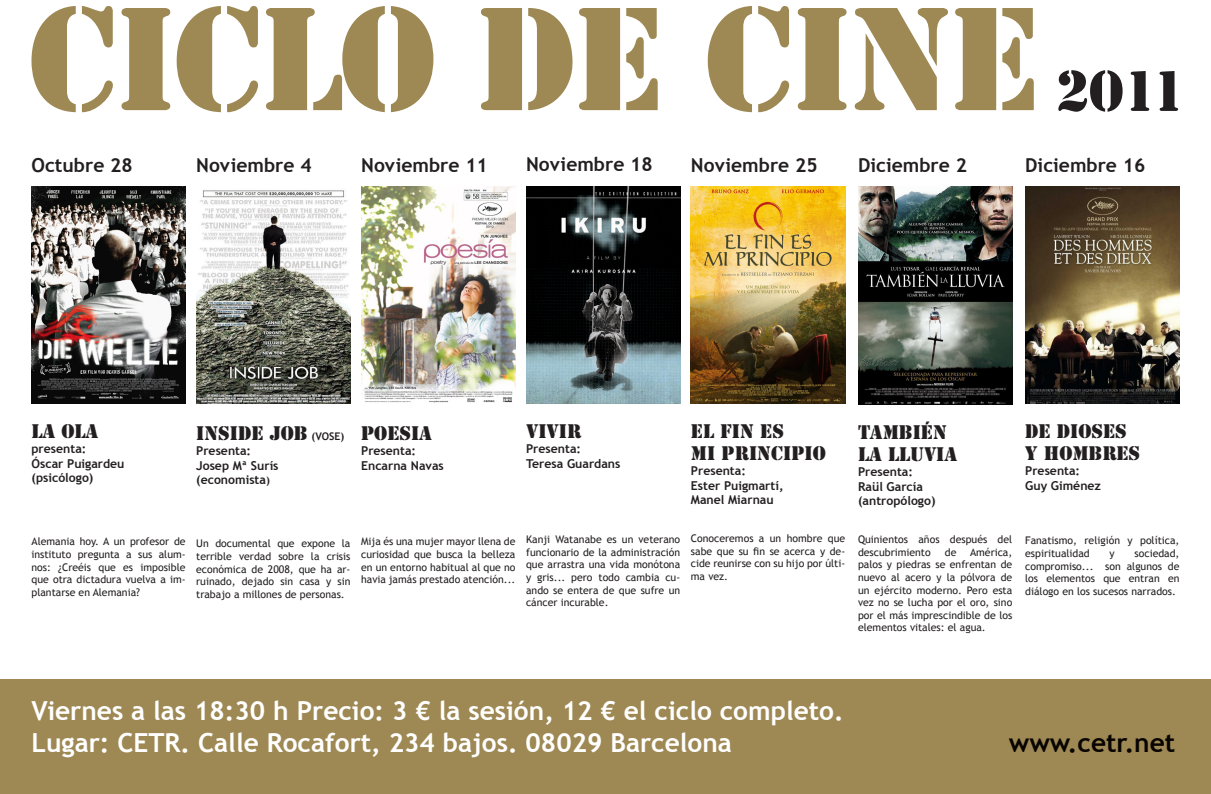
<style>
.page{position:relative;width:1211px;height:794px;background:#fff}
.page>*{position:absolute;margin:0;border:0;box-sizing:border-box;transform-origin:0 0}
.t1{font:136.5px "Stencil Std";letter-spacing:-.02em;color:#9e8954}
.t2{font:53.38px "Stencil Std";color:#231f20}
.DATA{font:700 26.25px "Trebuchet MS";color:#fff}
.DATA-2{font:700 26.25px "Trebuchet MS";color:#080400}
.DATA-3{font:700 19.25px "Trebuchet MS";color:#231f20}
.t3{font:18.38px "Stencil Std";color:#231f20}
.titols{font:700 12.25px "Trebuchet MS";color:#231f20}
.sinopsi{font:10.5px/12.6px "Trebuchet MS";color:#231f20;text-align:justify}
.s1{font-family:"Trebuchet MS";font-weight:700;font-size:10.5px}
.s2{font-size:10.5px}
</style>
<div class="page">
<img style="left:32px;top:186px;width:154px;height:217px">
<img style="left:196px;top:190px;width:154px;height:213px">
<img style="left:361px;top:186px;width:154px;height:217px">
<img style="left:526px;top:186px;width:154px;height:217px">
<img style="left:691px;top:186px;width:154px;height:217px">
<img style="left:858px;top:186px;width:154px;height:218px">
<img style="left:1025px;top:186px;width:154px;height:217px">
<div style="left:0;top:679px;width:1210px;height:115px;background:#9e8954"></div>
<p class="t1" style="left:28px;top:-29px;width:1012px">CICLO DE CINE</p>
<p class="t2" style="left:1055px;top:57px;width:131px">2011</p>
<p class="DATA-3" style="left:32px;top:153px;width:103px">Octubre 28</p>
<p class="DATA-3" style="left:196px;top:153px;width:117px">Noviembre 4</p>
<p class="DATA-3" style="left:361px;top:153px;width:128px">Noviembre 11</p>
<p class="DATA-3" style="left:526px;top:152px;width:128px">Noviembre 18</p>
<p class="DATA-3" style="left:691px;top:153px;width:128px">Noviembre 25</p>
<p class="DATA-3" style="left:858px;top:153px;width:110px">Diciembre 2</p>
<p class="DATA-3" style="left:1025px;top:153px;width:122px">Diciembre 16</p>
<p class="t3" style="left:32px;top:419px;width:68px">LA OLA</p>
<p class="titols" style="left:32px;top:441px;width:56px">presenta:</p>
<p class="titols" style="left:32px;top:455px;width:95px">Óscar Puigardeu</p>
<p class="titols" style="left:32px;top:470px;width:63px">(psicólogo)</p>
<p class="t3" style="left:196px;top:421px;width:150px">INSIDE JOB <span class="s1">(VOSE)</span></p>
<p class="titols" style="left:196px;top:443px;width:56px">Presenta:</p>
<p class="titols" style="left:196px;top:458px;width:84px">Josep Mª Surís</p>
<p class="titols" style="left:196px;top:472px;width:75px">(economista<span class="s2">)</span></p>
<p class="t3" style="left:361px;top:421px;width:72px">POESIA</p>
<p class="titols" style="left:361px;top:443px;width:56px">Presenta:</p>
<p class="titols" style="left:361px;top:458px;width:84px">Encarna Navas</p>
<p class="t3" style="left:526px;top:419px;width:57px">VIVIR</p>
<p class="titols" style="left:526px;top:441px;width:56px">Presenta:</p>
<p class="titols" style="left:526px;top:455px;width:96px">Teresa Guardans</p>
<p class="sinopsi" style="left:32px;top:535px;width:156px">Alemania hoy. A un profesor de instituto pregunta a sus alum&shy;nos: ¿Creéis que es imposible que otra dictadura vuelva a im&shy;plantarse en Alemania?</p>
<p class="sinopsi" style="left:196px;top:537px;width:156px">Un documental que expone la terrible verdad sobre la crisis económica de 2008, que ha ar&shy;ruinado, dejado sin casa y sin trabajo a millones de personas.</p>
<p class="sinopsi" style="left:361px;top:535px;width:156px">Mija és una mujer mayor llena de curiosidad que busca la belleza en un entorno habitual al que no havia jamás prestado atención...</p>
<p class="sinopsi" style="left:526px;top:533px;width:156px">Kanji Watanabe es un veterano funcionario de la administración que arrastra una vida monótona y gris... pero todo cambia cu&shy;ando se entera de que sufre un cáncer incurable.</p>
<p class="t3" style="left:691px;top:419px;width:94px">EL FIN ES</p>
<p class="t3" style="left:691px;top:441px;width:136px">MI PRINCIPIO</p>
<p class="titols" style="left:691px;top:463px;width:56px">Presenta:</p>
<p class="titols" style="left:691px;top:478px;width:94px">Ester Puigmartí,</p>
<p class="titols" style="left:691px;top:492px;width:84px">Manel Miarnau</p>
<p class="sinopsi" style="left:691px;top:532px;width:156px">Conoceremos a un hombre que sabe que su fin se acerca y de&shy;cide reunirse con su hijo por últi&shy;ma vez.</p>
<p class="t3" style="left:858px;top:420px;width:90px">TAMBIÉN</p>
<p class="t3" style="left:858px;top:442px;width:101px">LA LLUVIA</p>
<p class="titols" style="left:858px;top:464px;width:56px">Presenta:</p>
<p class="titols" style="left:858px;top:478px;width:66px">Raül García</p>
<p class="titols" style="left:858px;top:493px;width:79px">(antropólogo)</p>
<p class="sinopsi" style="left:858px;top:533px;width:156px">Quinientos años después del descubrimiento</p>
<p class="sinopsi" style="left:858px;top:546px;width:156px;text-indent:112px">América, palos y piedras se enfrentan de nuevo al acero y la pólvora de un ejército moderno. Pero esta vez no se lucha por el oro, sino por el más imprescindible de los elementos vitales: el agua.</p>
<p class="sinopsi" style="left:944px;top:546px;width:13px">de</p>
<p class="t3" style="left:1025px;top:419px;width:103px">DE DIOSES</p>
<p class="t3" style="left:1025px;top:441px;width:116px">Y HOMBRES</p>
<p class="titols" style="left:1025px;top:463px;width:56px">Presenta:</p>
<p class="titols" style="left:1025px;top:478px;width:77px">Guy Giménez</p>
<p class="sinopsi" style="left:1025px;top:534px;width:156px">Fanatismo, religión y política, espiritualidad</p>
<p class="sinopsi" style="left:1025px;top:547px;width:156px;text-indent:109px">sociedad, compromiso... son algunos de los elementos que entran en diálogo en los sucesos narrados.</p>
<p class="sinopsi" style="left:1109px;top:547px;width:7px">y</p>
<p class="DATA" style="left:32px;top:694px;width:813px">Viernes a las 18:30 h Precio: 3 € la sesión, 12 € el ciclo completo.</p>
<p class="DATA" style="left:32px;top:726px;width:702px">Lugar: CETR. Calle Rocafort, 234 bajos. 08029 Barcelona</p>
<p class="DATA-2" style="left:1008px;top:726px;width:168px">www.cetr.net</p>
</div>
